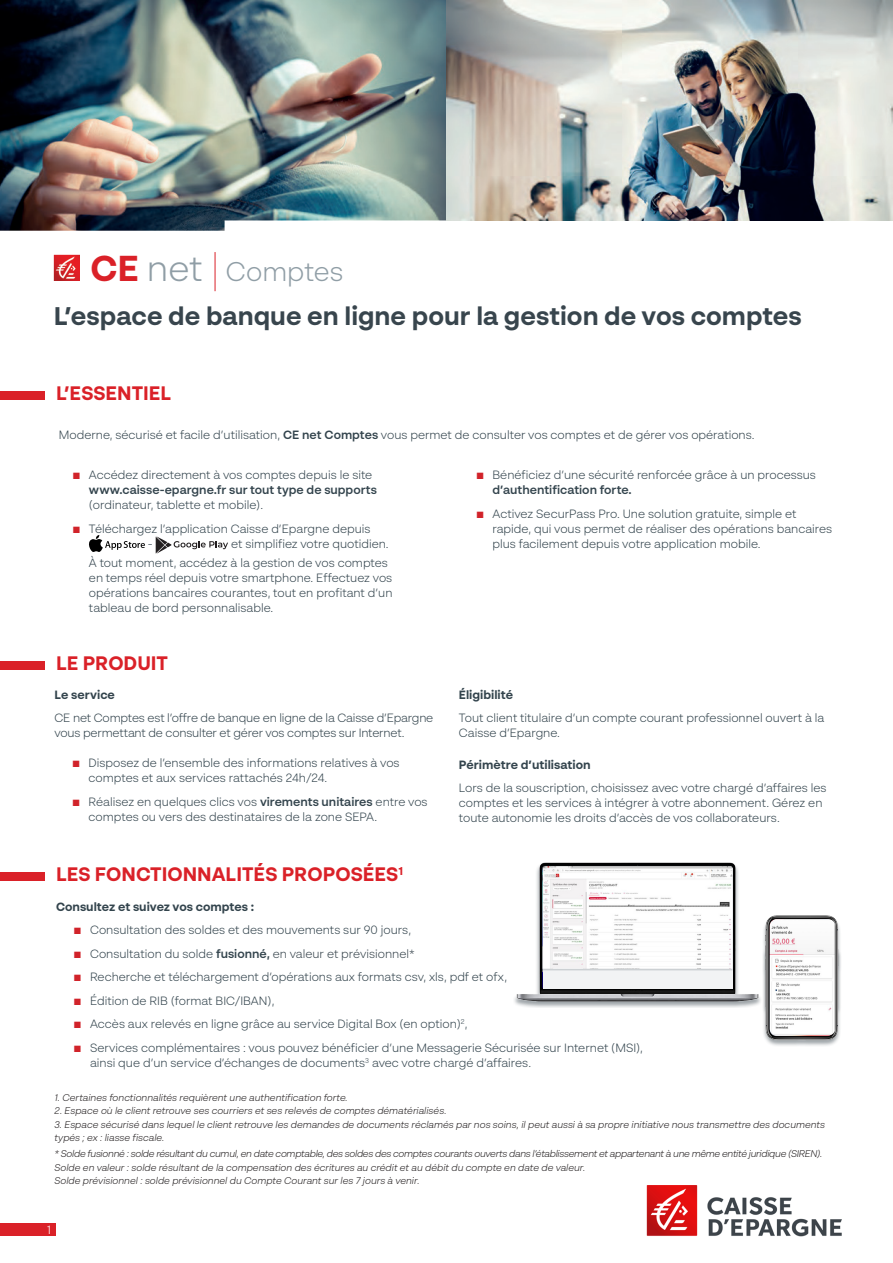
<style>
.page{position:relative;width:893px;height:1263px;background:#fff}
.page>*{position:absolute;margin:0;border:0;box-sizing:border-box;transform-origin:0 0}
.Gros_titre{font:300 36px "BR Sonoma";color:#909ea6}
.Gros_titre-2{font:300 27px "BR Sonoma";color:#909ea6}
.Accroche{font:700 25.5px "BR Sonoma";color:#38454d}
.Titre_principal{font:700 19.5px "BR Sonoma";color:#da2128}
.Texte_courant{font:300 12px/15px "BR Sonoma";color:#33444d}
.Titre_paragraphe{font:700 12px "BR Sonoma";color:#33444d}
.t1{font:300 12px "BR Sonoma";color:#38454d}
.t2{font:300 12px "BR Sonoma";color:#fff}
.ndbp{font:italic 300 9.75px/13.5px "BR Sonoma";color:#231f20}
.ndbp-2{font:italic 300 9.75px "BR Sonoma";letter-spacing:-.03em;color:#231f20}
.s1{font-weight:700;color:#da2128}
.s2{font-weight:600}
.s3{font-size:9px;color:#d1232a}
.s4{color:#33444d}
.s5{font-weight:600;color:#33444d}
</style>
<div class="page">
<img style="left:647px;top:1185px;width:195px;height:51px">
<div style="left:0;top:1223px;width:55px;height:13px;background:#da2128"></div>
<img style="left:0;top:0;width:446px;height:231px">
<img style="left:54px;top:255px;width:26px;height:26px">
<img style="left:446px;top:0;width:447px;height:221px">
<div style="left:0;top:391px;width:45px;height:9px;background:#da2128"></div>
<div style="left:0;top:661px;width:45px;height:9px;background:#da2128"></div>
<div style="left:0;top:873px;width:45px;height:8px;background:#da2128"></div>
<svg style="left:89px;top:535px;width:56px;height:17px"></svg>
<svg style="left:156px;top:536px;width:72px;height:18px"></svg>
<hr style="left:215px;top:252px;width:1px;height:39px;background:#da2128">
<div style="left:513px;top:862px;width:249px;height:146px;background:#38454d;opacity:.5"></div>
<img style="left:516px;top:862px;width:242px;height:141px">
<img style="left:745px;top:911px;width:95px;height:39px">
<div style="left:762px;top:950px;width:80px;height:97px;background:#38454d;opacity:.5"></div>
<img style="left:745px;top:950px;width:97px;height:95px">
<img style="left:770px;top:919px;width:65px;height:116px">
<div style="left:543px;top:869px;width:190px;height:120px;background:#f2f3f4"></div>
<div style="left:541px;top:865px;width:194px;height:106px;background:#33444d;opacity:.3"></div>
<img style="left:543px;top:866px;width:190px;height:103px">
<p class="Gros_titre" style="left:90px;top:246px;width:114px"><span class="s1">CE</span> net</p>
<p class="Gros_titre-2" style="left:226px;top:255px;width:119px">Comptes</p>
<p class="Accroche" style="left:54px;top:300px;width:749px">L’espace de banque en ligne pour la gestion de vos comptes</p>
<p class="Titre_principal" style="left:56px;top:381px;width:117px">L’ESSENTIEL</p>
<p class="Texte_courant" style="left:59px;top:427px;width:697px">Moderne, sécurisé et facile d’utilisation, <span class="s2">CE net Comptes</span> vous permet de consulter vos comptes et de gérer vos opérations.</p>
<p class="Texte_courant" style="left:89px;top:467px;width:289px;text-indent:-16px"><span class="s3">■</span> Accédez directement à vos comptes depuis le site <span class="s2">www.caisse-epargne.fr sur tout type de supports </span>(ordinateur, tablette et mobile).</p>
<p class="Texte_courant" style="left:148px;top:521px;width:224px;text-indent:-75px"><span class="s3">■</span> Téléchargez l’application Caisse d’Epargne depuis -</p>
<p class="Texte_courant" style="left:231px;top:536px;width:159px">et simplifiez votre quotidien.</p>
<p class="Texte_courant" style="left:89px;top:555px;width:305px">À tout moment, accédez à la gestion de vos comptes en temps réel depuis votre smartphone. Effectuez vos opérations bancaires courantes, tout en profitant d’un tableau de bord personnalisable.</p>
<p class="Titre_principal" style="left:56px;top:651px;width:114px">LE PRODUIT</p>
<p class="Titre_paragraphe" style="left:55px;top:687px;width:62px">Le service</p>
<p class="Texte_courant" style="left:55px;top:710px;width:380px">CE net Comptes est l’offre de banque en ligne de la Caisse d’Epargne vous permettant de consulter et gérer vos comptes sur Internet.</p>
<p class="Texte_courant" style="left:89px;top:755px;width:313px;text-indent:-16px"><span class="s3">■</span> Disposez de l’ensemble des informations relatives à vos comptes et aux services rattachés 24h/24.</p>
<p class="Texte_courant" style="left:89px;top:794px;width:341px;text-indent:-16px"><span class="s3">■</span> Réalisez en quelques clics vos <span class="s2">virements unitaires</span> entre vos comptes ou vers des destinataires de la zone SEPA.</p>
<p class="Texte_courant" style="left:492px;top:467px;width:325px;text-indent:-16px"><span class="s3">■</span> Bénéficiez d’une sécurité renforcée grâce à un processus <span class="s2">d’authentification forte.</span></p>
<p class="Texte_courant" style="left:492px;top:506px;width:341px;text-indent:-16px"><span class="s3">■</span> Activez SecurPass Pro. Une solution gratuite, simple et rapide, qui vous permet de réaliser des opérations bancaires plus facilement depuis votre application mobile.</p>
<p class="Titre_paragraphe" style="left:459px;top:687px;width:56px">Éligibilité</p>
<p class="Texte_courant" style="left:459px;top:710px;width:367px">Tout client titulaire d’un compte courant professionnel ouvert à la<br>Caisse d’Epargne.</p>
<p class="Titre_paragraphe" style="left:459px;top:757px;width:133px">Périmètre d’utilisation</p>
<p class="Texte_courant" style="left:459px;top:780px;width:369px">Lors de la souscription, choisissez avec votre chargé d’affaires les comptes et les services à intégrer à votre abonnement. Gérez en toute autonomie les droits d’accès de vos collaborateurs.</p>
<p class="Titre_principal" style="left:56px;top:862px;width:349px">LES FONCTIONNALITÉS PROPOSÉES<sup>1</sup></p>
<p class="Titre_paragraphe" style="left:56px;top:899px;width:200px">Consultez et suivez vos comptes :</p>
<p class="Texte_courant" style="left:74px;top:922px;width:339px"><span class="s3">■</span> Consultation des soldes et des mouvements sur 90 jours,</p>
<p class="t1" style="left:74px;top:946px;width:343px"><span class="s3">■</span> <span class="s4">Consultation du solde</span> <span class="s5">fusionné,</span> en valeur et prévisionnel*</p>
<p class="Texte_courant" style="left:74px;top:969px;width:435px"><span class="s3">■</span> Recherche et téléchargement d’opérations aux formats csv, xls, pdf et ofx,</p>
<p class="Texte_courant" style="left:74px;top:993px;width:202px"><span class="s3">■</span> Édition de RIB (format BIC/IBAN),</p>
<p class="Texte_courant" style="left:74px;top:1016px;width:396px"><span class="s3">■</span> Accès aux relevés en ligne grâce au service Digital Box (en option)<sup>2</sup>,</p>
<p class="Texte_courant" style="left:90px;top:1040px;width:554px;text-indent:-16px"><span class="s3">■</span> Services complémentaires : vous pouvez bénéficier d’une Messagerie Sécurisée sur Internet (MSI), ainsi que d’un service d’échanges de documents<sup>3</sup> avec votre chargé d’affaires.</p>
<p class="ndbp" style="left:55px;top:1090px;width:295px">1. Certaines fonctionnalités requièrent une authentification forte.</p>
<p class="ndbp" style="left:55px;top:1104px;width:393px">2. Espace où le client retrouve ses courriers et ses relevés de comptes dématérialisés.</p>
<p class="ndbp" style="left:55px;top:1117px;width:772px">3. Espace sécurisé dans lequel le client retrouve les demandes de documents réclamés par nos soins, il peut aussi à sa propre initiative nous transmettre des documents typés ; ex : liasse fiscale.</p>
<p class="ndbp-2" style="left:55px;top:1148px;width:769px">* Solde fusionné : solde résultant du cumul, en date comptable, des soldes des comptes courants ouverts dans l’établissement et appartenant à une même entité juridique (SIREN).</p>
<p class="ndbp" style="left:55px;top:1160px;width:532px">Solde en valeur : solde résultant de la compensation des écritures au crédit et au débit du compte en date de valeur.</p>
<p class="ndbp" style="left:55px;top:1174px;width:366px">Solde prévisionnel : solde prévisionnel du Compte Courant sur les 7 jours à venir.</p>
<p class="t2" style="left:47px;top:1222px;width:6px">1</p>
</div>
